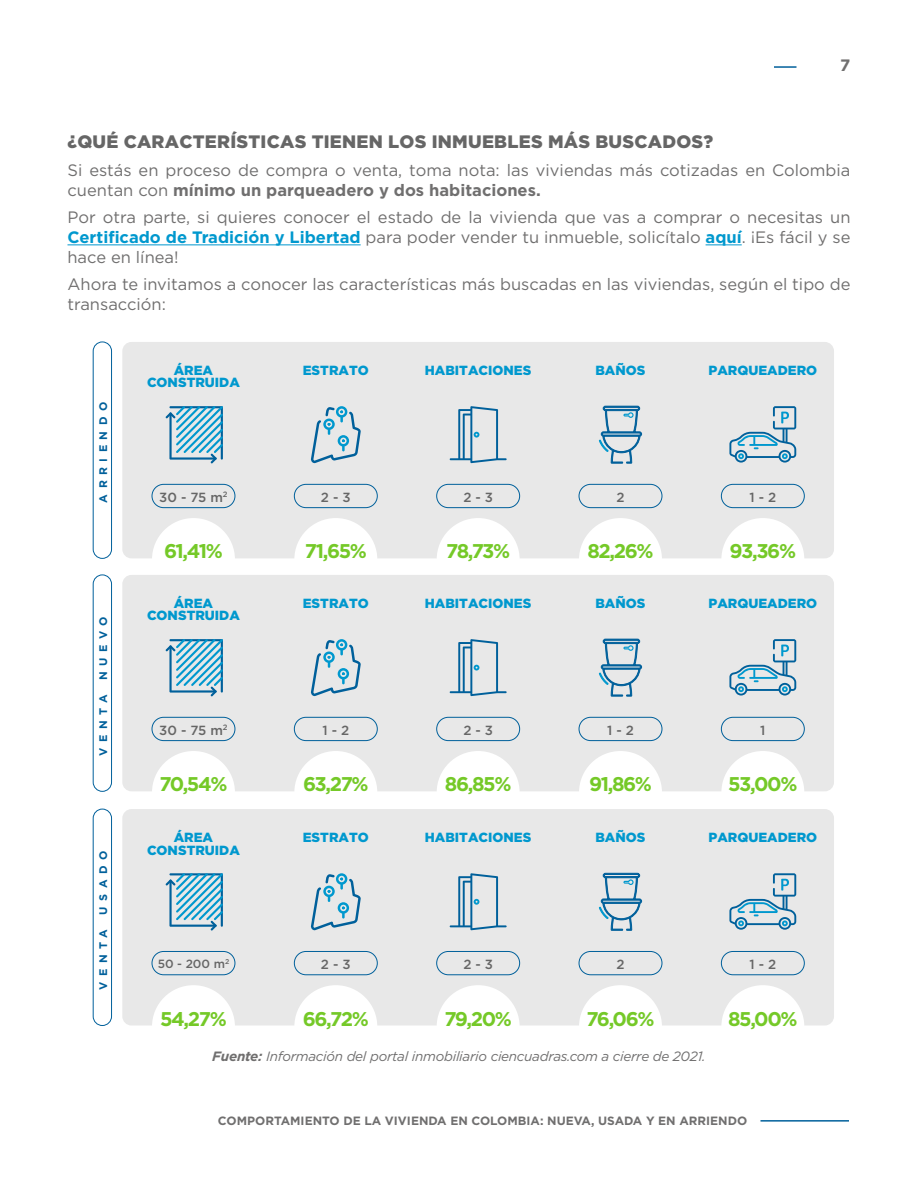
<style>
.page{position:relative;width:918px;height:1188px;background:#fff}
.page>*{position:absolute;margin:0;border:0;box-sizing:border-box;transform-origin:0 0}
.t1{font:700 19.8px "Gotham";letter-spacing:-.07em;color:#75c928}
.t2{font:900 18px "Gotham";letter-spacing:.015em;color:#666}
.t3{font:16.5px/19.8px "Gotham";color:#706f6f}
.t4{font:700 16.5px "Gotham";color:#706f6f}
.t5{font:italic 13.5px "Gotham";letter-spacing:-.02em;color:#706f6f}
.t6{font:900 13.2px "Gotham";color:#0098ce}
.t7{font:500 13.2px "Gotham";letter-spacing:-.01em;color:#666}
.t8{font:700 12px "Gotham";color:#706f6f}
.t9{font:500 11.85px "Gotham";color:#666}
.t10{font:700 10.95px "Gotham";letter-spacing:.5em;color:#00609b}
.t11{font:500 7.65px "Gotham";color:#666}
.t12{font:500 6.9px "Gotham";color:#666}
.s1{font-weight:700}
.s2{font-weight:700;color:#0098ce}
</style>
<div class="page">
<hr style="left:760px;top:1120px;width:89px;height:2px;background:#00609b">
<hr style="left:774px;top:66px;width:22px;height:2px;background:#00609b">
<hr style="left:68px;top:244px;width:293px;height:1px;background:#0098ce">
<hr style="left:706px;top:244px;width:36px;height:1px;background:#0098ce">
<div style="left:122px;top:342px;width:712px;height:216px;background:#e8e8e8;border-radius:9px"></div>
<div style="left:152px;top:518px;width:83px;height:83px;background:#fff;border-radius:50%"></div>
<div style="left:294px;top:518px;width:83px;height:83px;background:#fff;border-radius:50%"></div>
<div style="left:437px;top:518px;width:83px;height:83px;background:#fff;border-radius:50%"></div>
<div style="left:579px;top:518px;width:83px;height:83px;background:#fff;border-radius:50%"></div>
<div style="left:721px;top:518px;width:83px;height:83px;background:#fff;border-radius:50%"></div>
<div style="left:93px;top:341px;width:19px;height:218px;border:1px solid #00609b;border-radius:9px"></div>
<div style="left:152px;top:484px;width:83px;height:24px;border:1px solid #00609b;border-radius:12px"></div>
<div style="left:294px;top:484px;width:84px;height:24px;border:1px solid #00609b;border-radius:12px"></div>
<div style="left:436px;top:484px;width:84px;height:24px;border:1px solid #00609b;border-radius:12px"></div>
<div style="left:579px;top:484px;width:83px;height:24px;border:1px solid #00609b;border-radius:12px"></div>
<div style="left:721px;top:484px;width:84px;height:24px;border:1px solid #00609b;border-radius:12px"></div>
<svg style="left:166px;top:406px;width:57px;height:57px"></svg>
<svg style="left:311px;top:406px;width:50px;height:57px"></svg>
<svg style="left:450px;top:406px;width:57px;height:57px"></svg>
<svg style="left:599px;top:406px;width:43px;height:58px"></svg>
<svg style="left:729px;top:406px;width:67px;height:57px"></svg>
<div style="left:122px;top:575px;width:712px;height:216px;background:#e8e8e8;border-radius:9px"></div>
<div style="left:152px;top:751px;width:83px;height:83px;background:#fff;border-radius:50%"></div>
<div style="left:294px;top:751px;width:83px;height:83px;background:#fff;border-radius:50%"></div>
<div style="left:437px;top:751px;width:83px;height:83px;background:#fff;border-radius:50%"></div>
<div style="left:579px;top:751px;width:83px;height:83px;background:#fff;border-radius:50%"></div>
<div style="left:721px;top:751px;width:83px;height:83px;background:#fff;border-radius:50%"></div>
<div style="left:93px;top:574px;width:19px;height:218px;border:1px solid #00609b;border-radius:9px"></div>
<div style="left:152px;top:717px;width:83px;height:24px;border:1px solid #00609b;border-radius:12px"></div>
<div style="left:294px;top:717px;width:84px;height:24px;border:1px solid #00609b;border-radius:12px"></div>
<div style="left:436px;top:717px;width:84px;height:24px;border:1px solid #00609b;border-radius:12px"></div>
<div style="left:579px;top:717px;width:83px;height:24px;border:1px solid #00609b;border-radius:12px"></div>
<div style="left:721px;top:717px;width:84px;height:24px;border:1px solid #00609b;border-radius:12px"></div>
<svg style="left:166px;top:639px;width:57px;height:57px"></svg>
<svg style="left:311px;top:639px;width:50px;height:57px"></svg>
<svg style="left:450px;top:639px;width:57px;height:57px"></svg>
<svg style="left:599px;top:638px;width:43px;height:59px"></svg>
<svg style="left:729px;top:639px;width:67px;height:57px"></svg>
<div style="left:122px;top:809px;width:712px;height:217px;background:#e8e8e8;border-radius:9px"></div>
<svg style="left:152px;top:985px;width:83px;height:41px"></svg>
<svg style="left:294px;top:985px;width:83px;height:41px"></svg>
<svg style="left:437px;top:985px;width:83px;height:41px"></svg>
<svg style="left:579px;top:985px;width:83px;height:41px"></svg>
<svg style="left:721px;top:985px;width:83px;height:41px"></svg>
<div style="left:93px;top:809px;width:19px;height:217px;border:1px solid #00609b;border-radius:9px"></div>
<div style="left:152px;top:951px;width:83px;height:24px;border:1px solid #00609b;border-radius:12px"></div>
<div style="left:294px;top:951px;width:84px;height:24px;border:1px solid #00609b;border-radius:12px"></div>
<div style="left:436px;top:951px;width:84px;height:24px;border:1px solid #00609b;border-radius:12px"></div>
<div style="left:579px;top:951px;width:83px;height:24px;border:1px solid #00609b;border-radius:12px"></div>
<div style="left:721px;top:951px;width:84px;height:24px;border:1px solid #00609b;border-radius:12px"></div>
<svg style="left:166px;top:873px;width:57px;height:58px"></svg>
<svg style="left:311px;top:873px;width:50px;height:57px"></svg>
<svg style="left:450px;top:873px;width:57px;height:57px"></svg>
<svg style="left:599px;top:873px;width:43px;height:58px"></svg>
<svg style="left:729px;top:873px;width:67px;height:57px"></svg>
<p class="t4" style="left:840px;top:54px;width:12px">7</p>
<p class="t2" style="left:68px;top:131px;width:647px">¿QUÉ CARACTERÍSTICAS TIENEN LOS INMUEBLES MÁS BUSCADOS?</p>
<p class="t3" style="left:68px;top:160px;width:785px">Si estás en proceso de compra o venta, toma nota: las viviendas más cotizadas en Colombia cuentan con <span class="s1">mínimo un parqueadero y dos habitaciones.</span></p>
<p class="t3" style="left:68px;top:207px;width:785px;text-align:justify">Por otra parte, si quieres conocer el estado de la vivienda que vas a comprar o necesitas un <span class="s2">Certificado de Tradición y Libertad</span> para poder vender tu inmueble, solicítalo <span class="s2">aquí</span>. ¡Es fácil y se hace en línea!</p>
<p class="t3" style="left:68px;top:274px;width:785px">Ahora te invitamos a conocer las características más buscadas en las viviendas, según el tipo de transacción:</p>
<p class="t10" style="left:96px;top:503px;width:102px;rotate:-90deg">ARRIENDO</p>
<p class="t10" style="left:96px;top:680px;width:65px;rotate:-90deg">NUEVO</p>
<p class="t10" style="left:96px;top:756px;width:63px;rotate:-90deg">VENTA</p>
<p class="t10" style="left:96px;top:915px;width:65px;rotate:-90deg">USADO</p>
<p class="t10" style="left:96px;top:990px;width:63px;rotate:-90deg">VENTA</p>
<p class="t6" style="left:174px;top:362px;width:41px">ÁREA</p>
<p class="t6" style="left:303px;top:362px;width:67px">ESTRATO</p>
<p class="t6" style="left:425px;top:362px;width:108px">HABITACIONES</p>
<p class="t6" style="left:596px;top:362px;width:52px">BAÑOS</p>
<p class="t6" style="left:708px;top:362px;width:110px">PARQUEADERO</p>
<p class="t6" style="left:147px;top:375px;width:94px">CONSTRUIDA</p>
<p class="t11" style="left:223px;top:490px;width:6px">2</p>
<p class="t7" style="left:159px;top:488px;width:65px">30 - 75 m</p>
<p class="t7" style="left:321px;top:488px;width:31px">2 - 3</p>
<p class="t7" style="left:463px;top:488px;width:31px">2 - 3</p>
<p class="t7" style="left:616px;top:488px;width:10px">2</p>
<p class="t7" style="left:750px;top:488px;width:28px">1 - 2</p>
<p class="t1" style="left:164px;top:538px;width:60px">61,41%</p>
<p class="t1" style="left:305px;top:538px;width:64px">71,65%</p>
<p class="t1" style="left:446px;top:538px;width:66px">78,73%</p>
<p class="t1" style="left:587px;top:538px;width:68px">82,26%</p>
<p class="t1" style="left:730px;top:538px;width:68px">93,36%</p>
<p class="t6" style="left:174px;top:595px;width:41px">ÁREA</p>
<p class="t6" style="left:303px;top:595px;width:67px">ESTRATO</p>
<p class="t6" style="left:425px;top:595px;width:108px">HABITACIONES</p>
<p class="t6" style="left:596px;top:595px;width:52px">BAÑOS</p>
<p class="t6" style="left:708px;top:595px;width:110px">PARQUEADERO</p>
<p class="t6" style="left:147px;top:608px;width:94px">CONSTRUIDA</p>
<p class="t11" style="left:223px;top:722px;width:6px">2</p>
<p class="t7" style="left:159px;top:721px;width:65px">30 - 75 m</p>
<p class="t7" style="left:322px;top:721px;width:28px">1 - 2</p>
<p class="t7" style="left:463px;top:721px;width:31px">2 - 3</p>
<p class="t7" style="left:607px;top:721px;width:28px">1 - 2</p>
<p class="t7" style="left:760px;top:721px;width:7px">1</p>
<p class="t1" style="left:159px;top:771px;width:69px">70,54%</p>
<p class="t1" style="left:303px;top:771px;width:67px">63,27%</p>
<p class="t1" style="left:445px;top:771px;width:68px">86,85%</p>
<p class="t1" style="left:589px;top:771px;width:64px">91,86%</p>
<p class="t1" style="left:728px;top:771px;width:71px">53,00%</p>
<p class="t6" style="left:174px;top:829px;width:41px">ÁREA</p>
<p class="t6" style="left:303px;top:829px;width:67px">ESTRATO</p>
<p class="t6" style="left:425px;top:829px;width:108px">HABITACIONES</p>
<p class="t6" style="left:596px;top:829px;width:52px">BAÑOS</p>
<p class="t6" style="left:708px;top:829px;width:110px">PARQUEADERO</p>
<p class="t6" style="left:147px;top:842px;width:94px">CONSTRUIDA</p>
<p class="t12" style="left:225px;top:957px;width:6px">2</p>
<p class="t9" style="left:158px;top:956px;width:69px">50 - 200 m</p>
<p class="t7" style="left:321px;top:955px;width:31px">2 - 3</p>
<p class="t7" style="left:463px;top:955px;width:31px">2 - 3</p>
<p class="t7" style="left:616px;top:955px;width:10px">2</p>
<p class="t7" style="left:750px;top:955px;width:28px">1 - 2</p>
<p class="t1" style="left:160px;top:1005px;width:68px">54,27%</p>
<p class="t1" style="left:303px;top:1005px;width:68px">66,72%</p>
<p class="t1" style="left:444px;top:1005px;width:69px">79,20%</p>
<p class="t1" style="left:586px;top:1005px;width:70px">76,06%</p>
<p class="t1" style="left:728px;top:1005px;width:71px">85,00%</p>
<p class="t5" style="left:212px;top:1047px;width:495px"><span class="s1">Fuente:</span> Información del portal inmobiliario ciencuadras.com a cierre de 2021.</p>
<p class="t8" style="left:218px;top:1113px;width:531px">COMPORTAMIENTO DE LA VIVIENDA EN COLOMBIA: NUEVA, USADA Y EN ARRIENDO</p>
</div>
